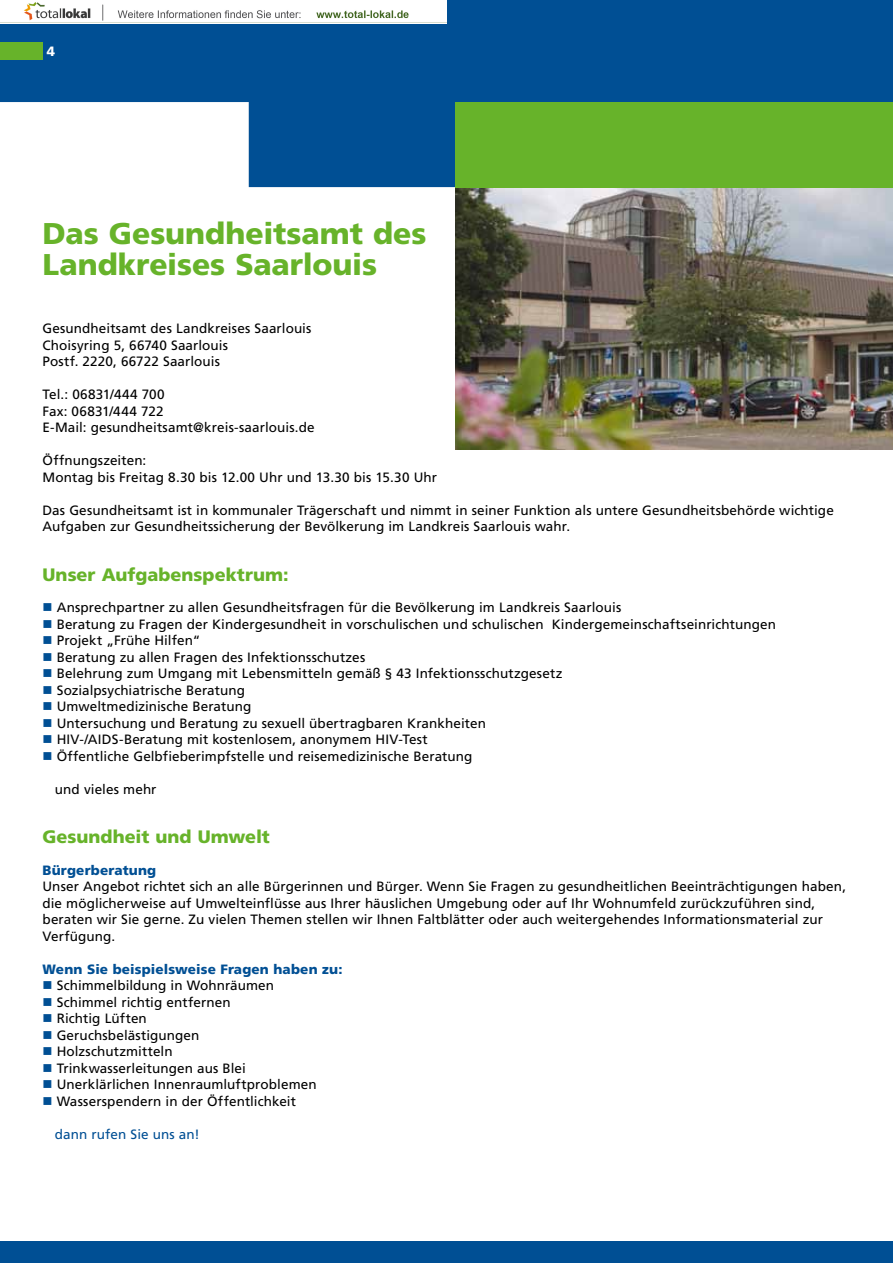
<style>
.page{position:relative;width:893px;height:1263px;background:#fff}
.page>*{position:absolute;margin:0;border:0;box-sizing:border-box;transform-origin:0 0}
.t1{font:900 30px/31.5px "Frutiger LT Com";color:#67b32a}
.t2{font:900 18px "Frutiger LT Com";color:#67b32a}
.t3{font:13.5px/16.5px "Frutiger LT Com";letter-spacing:.005em;color:#000}
.t4{font:900 13.5px "Frutiger LT Com";letter-spacing:.01em;color:#004f94}
.t5{font:13.5px "Frutiger LT Com";letter-spacing:.005em;color:#004f94}
.t6{font:900 13.5px "Frutiger LT Com";color:#fff}
.s1{color:#004f94}
</style>
<div class="page">
<img style="left:455px;top:187px;width:438px;height:262px">
<svg style="left:0;top:0;width:893px;height:187px;fill:#004f94"></svg>
<div style="left:0;top:43px;width:43px;height:17px;background:#67b32a"></div>
<div style="left:455px;top:102px;width:438px;height:85px;background:#67b32a"></div>
<div style="left:0;top:1242px;width:893px;height:21px;background:#004f94"></div>
<img style="left:0;top:0;width:446px;height:24px">
<p class="t6" style="left:47px;top:43px;width:10px">4</p>
<h1 class="t1" style="left:43px;top:217px;width:385px">Das Gesundheitsamt des<br>Landkreises Saarlouis</h1>
<p class="t3" style="left:43px;top:320px;width:270px">Gesundheitsamt des Landkreises Saarlouis<br>Choisyring 5, 66740 Saarlouis<br>Postf. 2220, 66722 Saarlouis</p>
<p class="t3" style="left:43px;top:386px;width:274px">Tel.: 06831/444 700<br>Fax: 06831/444 722<br>E-Mail: gesundheitsamt@kreis-saarlouis.de</p>
<p class="t3" style="left:43px;top:452px;width:396px">Öffnungszeiten:<br>Montag bis Freitag 8.30 bis 12.00 Uhr und 13.30 bis 15.30 Uhr</p>
<p class="t3" style="left:43px;top:502px;width:793px">Das Gesundheitsamt ist in kommunaler Trägerschaft und nimmt in seiner Funktion als untere Gesundheitsbehörde wichtige<br>Aufgaben zur Gesundheitssicherung der Bevölkerung im Landkreis Saarlouis wahr.</p>
<h2 class="t2" style="left:43px;top:564px;width:248px">Unser Aufgabenspektrum:</h2>
<p class="t3" style="left:43px;top:599px;width:580px"><span class="s1">■</span> Ansprechpartner zu allen Gesundheitsfragen für die Bevölkerung im Landkreis Saarlouis</p>
<p class="t3" style="left:43px;top:616px;width:735px"><span class="s1">■</span> Beratung zu Fragen der Kindergesundheit in vorschulischen und schulischen Kindergemeinschaftseinrichtungen</p>
<p class="t3" style="left:43px;top:632px;width:159px"><span class="s1">■</span> Projekt „Frühe Hilfen“</p>
<p class="t3" style="left:43px;top:649px;width:324px"><span class="s1">■</span> Beratung zu allen Fragen des Infektionsschutzes</p>
<p class="t3" style="left:43px;top:665px;width:521px"><span class="s1">■</span> Belehrung zum Umgang mit Lebensmitteln gemäß § 43 Infektionsschutzgesetz</p>
<p class="t3" style="left:43px;top:682px;width:204px"><span class="s1">■</span> Sozialpsychiatrische Beratung</p>
<p class="t3" style="left:43px;top:698px;width:210px"><span class="s1">■</span> Umweltmedizinische Beratung</p>
<p class="t3" style="left:43px;top:715px;width:445px"><span class="s1">■</span> Untersuchung und Beratung zu sexuell übertragbaren Krankheiten</p>
<p class="t3" style="left:43px;top:731px;width:387px"><span class="s1">■</span> HIV-/AIDS-Beratung mit kostenlosem, anonymem HIV-Test</p>
<p class="t3" style="left:43px;top:748px;width:431px"><span class="s1">■</span> Öffentliche Gelbfieberimpfstelle und reisemedizinische Beratung</p>
<p class="t3" style="left:55px;top:781px;width:103px">und vieles mehr</p>
<h2 class="t2" style="left:43px;top:826px;width:229px">Gesundheit und Umwelt</h2>
<p class="t4" style="left:43px;top:862px;width:115px">Bürgerberatung</p>
<p class="t3" style="left:43px;top:878px;width:805px">Unser Angebot richtet sich an alle Bürgerinnen und Bürger. Wenn Sie Fragen zu gesundheitlichen Beeinträchtigungen haben, die möglicherweise auf Umwelteinflüsse aus Ihrer häuslichen Umgebung oder auf Ihr Wohnumfeld zurückzuführen sind, beraten wir Sie gerne. Zu vielen Themen stellen wir Ihnen Faltblätter oder auch weitergehendes Informationsmaterial zur Verfügung.</p>
<p class="t4" style="left:43px;top:961px;width:301px">Wenn Sie beispielsweise Fragen haben zu:</p>
<p class="t3" style="left:43px;top:977px;width:233px"><span class="s1">■</span> Schimmelbildung in Wohnräumen</p>
<p class="t3" style="left:43px;top:994px;width:190px"><span class="s1">■</span> Schimmel richtig entfernen</p>
<p class="t3" style="left:43px;top:1010px;width:106px"><span class="s1">■</span> Richtig Lüften</p>
<p class="t3" style="left:43px;top:1027px;width:158px"><span class="s1">■</span> Geruchsbelästigungen</p>
<p class="t3" style="left:43px;top:1043px;width:132px"><span class="s1">■</span> Holzschutzmitteln</p>
<p class="t3" style="left:43px;top:1060px;width:205px"><span class="s1">■</span> Trinkwasserleitungen aus Blei</p>
<p class="t3" style="left:43px;top:1076px;width:276px"><span class="s1">■</span> Unerklärlichen Innenraumluftproblemen</p>
<p class="t3" style="left:43px;top:1093px;width:255px"><span class="s1">■</span> Wasserspendern in der Öffentlichkeit</p>
<p class="t5" style="left:55px;top:1126px;width:146px">dann rufen Sie uns an!</p>
</div>
